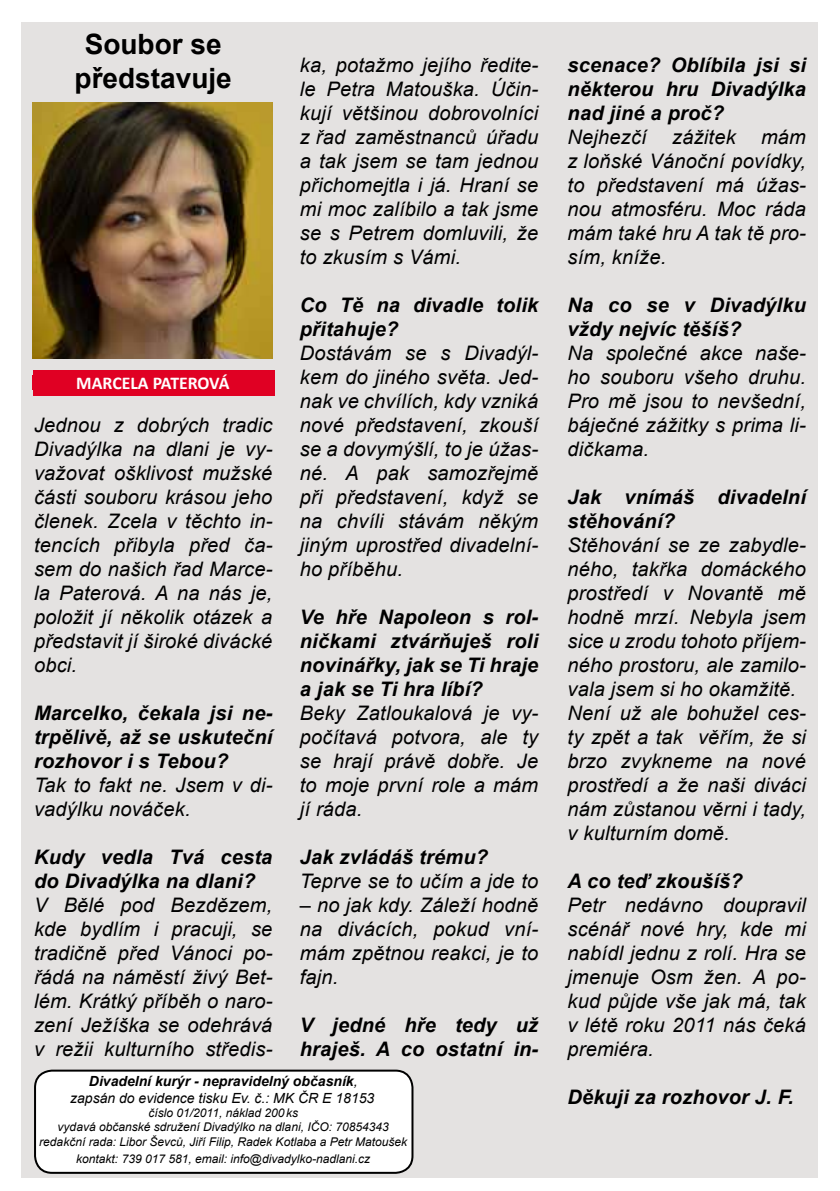
<style>
.page{position:relative;width:840px;height:1191px;background:#fff}
.page>*{position:absolute;margin:0;border:0;box-sizing:border-box;transform-origin:0 0}
.t1{font:700 28px/33.6px "Arial";color:#000;text-align:center}
.t2{font:italic 20px/24px "Arial";letter-spacing:.01em;color:#000;text-align:justify}
.t3{font:italic 700 20px/24px "Arial";letter-spacing:.01em;color:#000}
.t4{font:700 18px "Calibri";color:#fff}
.t5{font:italic 14px/16.8px "Arial";color:#000;text-align:center}
.t6{font:italic 12px/14.4px "Arial";color:#000;text-align:center}
.s1{font-weight:700}
</style>
<div class="page">
<div style="left:21px;top:23px;width:795px;height:1155px;background:#e4e2e1"></div>
<div style="left:33px;top:370px;width:241px;height:26px;background:#e00023"></div>
<div style="left:32px;top:375px;width:241px;height:15px;background:#e00023"></div>
<div style="left:35px;top:1070px;width:377px;height:102px;background:#fff;border-radius:17px"></div>
<div style="left:34px;top:1069px;width:379px;height:104px;border:2px solid #000;border-radius:17px"></div>
<img style="left:32px;top:102px;width:240px;height:257px">
<h1 class="t1" style="left:74px;top:29px;width:159px">Soubor se představuje</h1>
<p class="t4" style="left:76px;top:371px;width:155px">MARCELA PATEROVÁ</p>
<p class="t2" style="left:34px;top:413px;width:240px">Jednou z dobrých tradic Divadýlka na dlani je vy&shy;važovat ošklivost mužské části souboru krásou jeho členek. Zcela v těchto in&shy;tencích přibyla před ča&shy;sem do našich řad Marce&shy;la Paterová. A na nás je, položit jí několik otázek a představit jí široké divácké obci.</p>
<p class="t3" style="left:34px;top:702px;width:240px;text-align:justify">Marcelko, čekala jsi ne&shy;trpělivě, až se uskuteční rozhovor i s Tebou?</p>
<p class="t2" style="left:34px;top:773px;width:240px">Tak to fakt ne. Jsem v di&shy;vadýlku nováček.</p>
<p class="t3" style="left:34px;top:846px;width:240px">Kudy vedla Tvá cesta do Divadýlka na dlani?</p>
<p class="t2" style="left:34px;top:893px;width:240px">V Bělé pod Bezdězem, kde bydlím i pracuji, se tradičně před Vánoci po&shy;řádá na náměstí živý Bet&shy;lém. Krátký příběh o naro&shy;zení Ježíška se odehrává v režii kulturního středis-</p>
<p class="t2" style="left:300px;top:53px;width:240px">ka, potažmo jejího ředite&shy;le Petra Matouška. Účin&shy;kují většinou dobrovolníci z řad zaměstnanců úřadu a tak jsem se tam jednou přichomejtla i já. Hraní se mi moc zalíbilo a tak jsme se s Petrem domluvili, že to zkusím s Vámi.</p>
<p class="t3" style="left:300px;top:294px;width:240px">Co Tě na divadle tolik přitahuje?</p>
<p class="t2" style="left:300px;top:341px;width:240px">Dostávám se s Divadýl&shy;kem do jiného světa. Jed&shy;nak ve chvílích, kdy vzniká nové představení, zkouší se a dovymýšlí, to je úžas&shy;né. A pak samozřejmě při představení, když se na chvíli stávám někým jiným uprostřed divadelní&shy;ho příběhu.</p>
<p class="t3" style="left:300px;top:606px;width:240px;text-align:justify">Ve hře Napoleon s rol&shy;ničkami ztvárňuješ roli novinářky, jak se Ti hraje a jak se Ti hra líbí?</p>
<p class="t2" style="left:300px;top:701px;width:240px">Beky Zatloukalová je vy&shy;počítavá potvora, ale ty se hrají právě dobře. Je to moje první role a mám jí ráda.</p>
<p class="t3" style="left:300px;top:846px;width:189px">Jak zvládáš trému?</p>
<p class="t2" style="left:300px;top:869px;width:240px">Teprve se to učím a jde to</p>
<p class="t2" style="left:300px;top:893px;width:240px">– no jak kdy. Záleží hodně na divácích, pokud vní&shy;mám zpětnou reakci, je to fajn.</p>
<p class="t3" style="left:300px;top:1014px;width:240px">V jedné hře tedy už hraješ. A co ostatní in-</p>
<p class="t5" style="left:70px;top:1072px;width:306px"><span class="s1">Divadelní kurýr - nepravidelný občasník</span>, zapsán do evidence tisku Ev. č.: MK ČR E 18153</p>
<p class="t6" style="left:39px;top:1105px;width:369px">číslo 01/2011, náklad 200ks<br>vydavá občanské sdružení Divadýlko na dlani, IČO: 70854343 redakční rada: Libor Ševců, Jiří Filip, Radek Kotlaba a Petr Matoušek</p>
<p class="t6" style="left:76px;top:1151px;width:295px">kontakt: 739 017 581, email: info@divadylko-nadlani.cz</p>
<p class="t3" style="left:567px;top:54px;width:240px;text-align:justify">scenace? Oblíbila jsi si některou hru Divadýlka nad jiné a proč?</p>
<p class="t2" style="left:567px;top:125px;width:81px">Nejhezčí</p>
<p class="t2" style="left:671px;top:125px;width:65px">zážitek</p>
<p class="t2" style="left:567px;top:125px;width:240px;text-indent:193px">mám z loňské Vánoční povídky, to představení má úžas&shy;nou atmosféru. Moc ráda mám také hru A tak tě pro&shy;sím, kníže.</p>
<p class="t3" style="left:567px;top:294px;width:240px">Na co se v Divadýlku vždy nejvíc těšíš?</p>
<p class="t2" style="left:567px;top:341px;width:240px">Na společné akce naše&shy;ho souboru všeho druhu.<br>Pro mě jsou to nevšední, báječné zážitky s prima li&shy;dičkama.</p>
<p class="t3" style="left:567px;top:486px;width:240px">Jak vnímáš divadelní stěhování?</p>
<p class="t2" style="left:567px;top:533px;width:240px;text-align:left">Stěhování se ze zabydle&shy;ného, takřka domáckého prostředí v Novantě mě hodně mrzí. Nebyla jsem sice u zrodu tohoto příjem&shy;ného prostoru, ale zamilo&shy;vala jsem si ho okamžitě.<br>Není už ale bohužel ces&shy;ty zpět a tak věřím, že si brzo zvykneme na nové prostředí a že naši diváci nám zůstanou věrni i tady, v kulturním domě.</p>
<p class="t3" style="left:567px;top:870px;width:177px">A co teď zkoušíš?</p>
<p class="t2" style="left:567px;top:893px;width:240px">Petr nedávno doupravil scénář nové hry, kde mi nabídl jednu z rolí. Hra se jmenuje Osm žen. A po&shy;kud půjde vše jak má, tak v létě roku 2011 nás čeká premiéra.</p>
<p class="t3" style="left:567px;top:1086px;width:227px">Děkuji za rozhovor J. F.</p>
</div>
